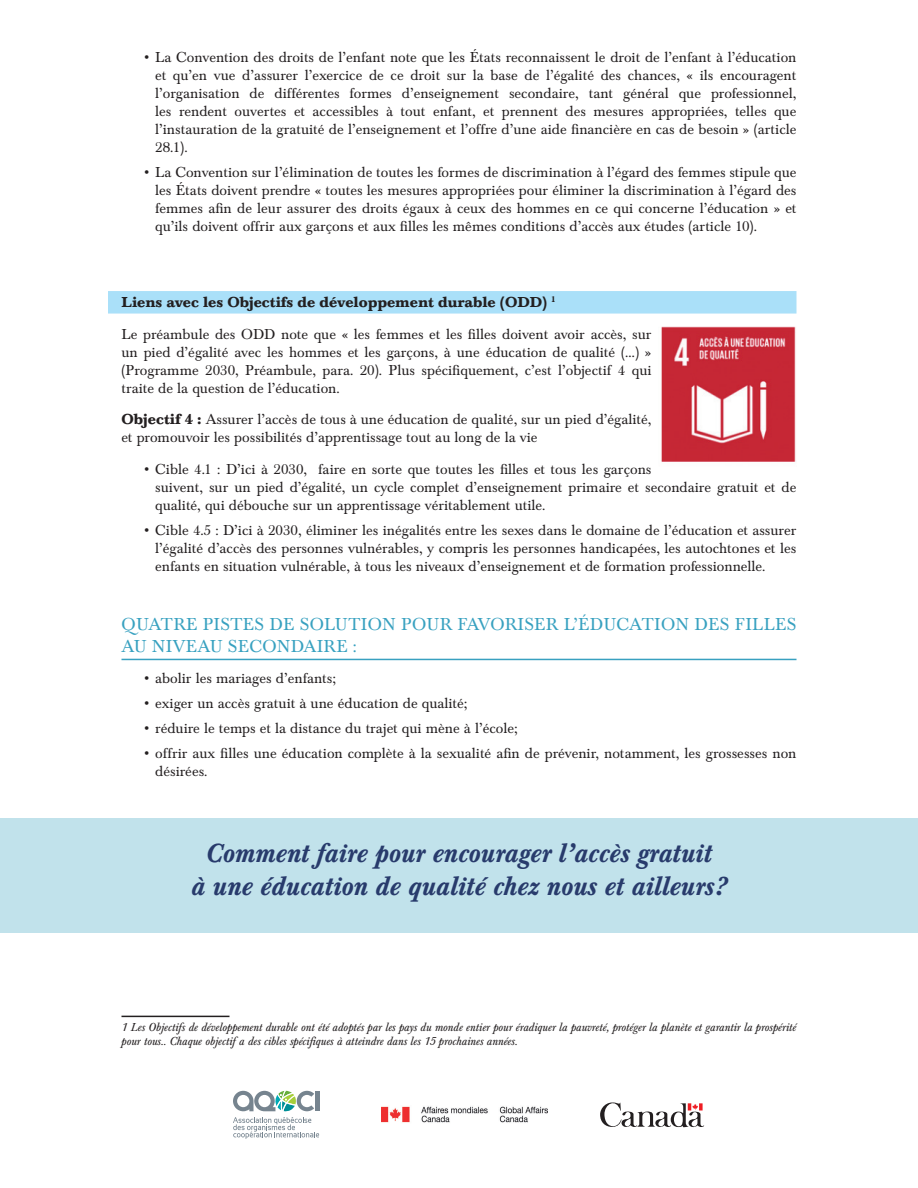
<style>
.page{position:relative;width:918px;height:1188px;background:#fff}
.page>*{position:absolute;margin:0;border:0;box-sizing:border-box;transform-origin:0 0}
.sub{font:27px/33px "Baskerville TOT Med Ita";color:#283b6c;text-align:center}
.obj{font:18px/21.6px "Baskerville TOT";letter-spacing:.015em;color:#38a1c0}
.TXT{font:15px/18px "Baskerville TOT";color:#231f20;text-align:justify}
.sub3_plein{font:700 15px "Baskerville TOT";color:#231f20}
.notes{font:italic 12px/14.4px "Baskerville TOT";color:#231f20}
.s1{font-weight:700}
</style>
<div class="page">
<div style="left:0;top:819px;width:918px;height:114px;background:#c1e2eb"></div>
<div style="left:108px;top:291px;width:688px;height:23px;background:#aae0f9"></div>
<hr style="left:122px;top:659px;width:674px;height:1px;background:#38a1c0">
<hr style="left:122px;top:1016px;width:108px;height:1px;background:#231f20">
<svg style="left:233px;top:1091px;width:86px;height:48px"></svg>
<svg style="left:600px;top:1102px;width:104px;height:25px"></svg>
<img style="left:381px;top:1106px;width:166px;height:17px">
<img style="left:661px;top:326px;width:135px;height:136px">
<p class="TXT" style="left:155px;top:48px;width:643px;text-indent:-14px">• La Convention des droits de l’enfant note que les États reconnaissent le droit de l’enfant à l’éducation et qu’en vue d’assurer l’exercice de ce droit sur la base de l’égalité des chances, « ils encouragent l’organisation de différentes formes d’enseignement secondaire, tant général que professionnel, les rendent ouvertes et accessibles à tout enfant, et prennent des mesures appropriées, telles que l’instauration de la gratuité de l’enseignement et l’offre d’une aide financière en cas de besoin » (article 28.1).</p>
<p class="TXT" style="left:155px;top:163px;width:643px;text-indent:-14px">• La Convention sur l’élimination de toutes les formes de discrimination à l’égard des femmes stipule que les États doivent prendre « toutes les mesures appropriées pour éliminer la discrimination à l’égard des femmes afin de leur assurer des droits égaux à ceux des hommes en ce qui concerne l’éducation » et qu’ils doivent offrir aux garçons et aux filles les mêmes conditions d’accès aux études (article 10).</p>
<p class="sub3_plein" style="left:122px;top:293px;width:435px">Liens avec les Objectifs de développement durable (ODD) <sup>1</sup></p>
<p class="TXT" style="left:122px;top:325px;width:532px">Le préambule des ODD note que « les femmes et les filles doivent avoir accès, sur un pied d’égalité avec les hommes et les garçons, à une éducation de qualité (…) » (Programme 2030, Préambule, para. 20). Plus spécifiquement, c’est l’objectif 4 qui traite de la question de l’éducation.</p>
<p class="TXT" style="left:122px;top:411px;width:532px"><span class="s1">Objectif 4 :</span> Assurer l’accès de tous à une éducation de qualité, sur un pied d’égalité, et promouvoir les possibilités d’apprentissage tout au long de la vie</p>
<p class="TXT" style="left:155px;top:460px;width:643px;text-align:left;text-indent:-14px">• Cible 4.1 : D’ici à 2030, faire en sorte que toutes les filles et tous les garçons<br>suivent, sur un pied d’égalité, un cycle complet d’enseignement primaire et secondaire gratuit et de qualité, qui débouche sur un apprentissage véritablement utile.</p>
<p class="TXT" style="left:155px;top:521px;width:643px;text-indent:-14px">• Cible 4.5 : D’ici à 2030, éliminer les inégalités entre les sexes dans le domaine de l’éducation et assurer l’égalité d’accès des personnes vulnérables, y compris les personnes handicapées, les autochtones et les enfants en situation vulnérable, à tous les niveaux d’enseignement et de formation professionnelle.</p>
<p class="obj" style="left:122px;top:614px;width:676px">QUATRE PISTES DE SOLUTION POUR FAVORISER L’ÉDUCATION DES FILLES<br>AU NIVEAU SECONDAIRE :</p>
<p class="TXT" style="left:142px;top:670px;width:196px">• abolir les mariages d’enfants;</p>
<p class="TXT" style="left:142px;top:695px;width:327px">• exiger un accès gratuit à une éducation de qualité;</p>
<p class="TXT" style="left:142px;top:719px;width:378px">• réduire le temps et la distance du trajet qui mène à l’école;</p>
<p class="TXT" style="left:155px;top:744px;width:643px;text-indent:-14px">• offrir aux filles une éducation complète à la sexualité afin de prévenir, notamment, les grossesses non désirées.</p>
<p class="sub" style="left:191px;top:837px;width:537px">Comment faire pour encourager l’accès gratuit<br>à une éducation de qualité chez nous et ailleurs?</p>
<p class="notes" style="left:122px;top:1020px;width:676px">1 Les Objectifs de développement durable ont été adoptés par les pays du monde entier pour éradiquer la pauvreté, protéger la planète et garantir la prospérité pour tous.. Chaque objectif a des cibles spécifiques à atteindre dans les 15 prochaines années.</p>
</div>
